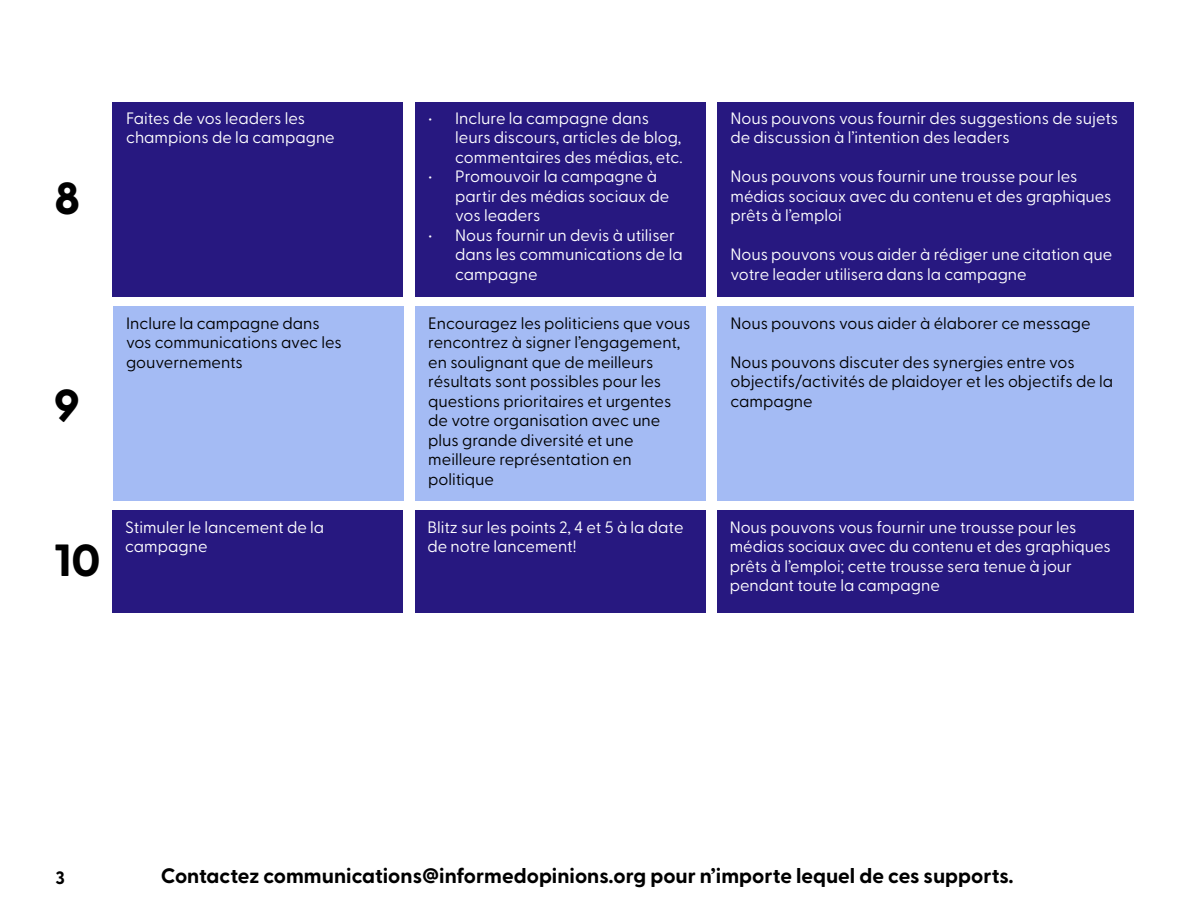
<style>
.page{position:relative;width:1188px;height:918px;background:#fff}
.page>*{position:absolute;margin:0;border:0;box-sizing:border-box;transform-origin:0 0}
.t1{font:800 45px "Greycliff CF";color:#000}
.t2{font:700 21px "Greycliff CF";color:#000}
.t3{font:700 18px "Greycliff CF";color:#000}
.t4{font:16.5px/19.5px "Greycliff CF";color:#fff}
.t5{font:16.5px/19.5px "Greycliff CF";color:#000}
</style>
<div class="page">
<div style="left:112px;top:102px;width:292px;height:195px;background:#271880"></div>
<div style="left:415px;top:102px;width:291px;height:195px;background:#271880"></div>
<div style="left:717px;top:102px;width:417px;height:195px;background:#271880"></div>
<div style="left:113px;top:306px;width:291px;height:195px;background:#a4bbf4"></div>
<div style="left:416px;top:306px;width:290px;height:195px;background:#a4bbf4"></div>
<div style="left:717px;top:306px;width:417px;height:195px;background:#a4bbf4"></div>
<div style="left:112px;top:510px;width:292px;height:103px;background:#271880"></div>
<div style="left:415px;top:510px;width:291px;height:103px;background:#271880"></div>
<div style="left:717px;top:510px;width:417px;height:103px;background:#271880"></div>
<p class="t1" style="left:54px;top:164px;width:28px">8</p>
<p class="t1" style="left:54px;top:370px;width:27px">9</p>
<p class="t1" style="left:54px;top:526px;width:48px">10</p>
<p class="t4" style="left:126px;top:107px;width:210px">Faites de vos leaders les champions de la campagne</p>
<p class="t4" style="left:455px;top:107px;width:195px">Inclure la campagne dans</p>
<p class="t4" style="left:428px;top:107px;width:6px">•</p>
<p class="t4" style="left:455px;top:127px;width:229px">leurs discours, articles de blog, commentaires des médias, etc.</p>
<p class="t4" style="left:455px;top:166px;width:203px">Promouvoir la campagne à</p>
<p class="t4" style="left:428px;top:166px;width:6px">•</p>
<p class="t4" style="left:428px;top:224px;width:6px">•</p>
<p class="t4" style="left:455px;top:185px;width:215px">partir des médias sociaux de vos leaders</p>
<p class="t4" style="left:455px;top:224px;width:221px">Nous fournir un devis à utiliser</p>
<p class="t4" style="left:455px;top:244px;width:229px">dans les communications de la campagne</p>
<p class="t4" style="left:730px;top:107px;width:389px">Nous pouvons vous fournir des suggestions de sujets de discussion à ’l intention des leaders</p>
<p class="t4" style="left:730px;top:166px;width:383px">Nous pouvons vous fournir une trousse pour les médias sociaux avec du contenu et des graphiques prêts à ’lemploi</p>
<p class="t4" style="left:730px;top:244px;width:383px">Nous pouvons vous aider à rédiger une citation que votre leader utilisera dans la campagne</p>
<p class="t5" style="left:126px;top:312px;width:217px">Inclure la campagne dans vos communications avec les gouvernements</p>
<p class="t5" style="left:428px;top:312px;width:264px">Encouragez les politiciens que vous rencontrez à signer ’lengagement, en soulignant que de meilleurs résultats sont possibles pour les questions prioritaires et urgentes de votre organisation avec une plus grande diversité et une meilleure représentation en politique</p>
<p class="t5" style="left:730px;top:312px;width:362px">Nous pouvons vous aider à élaborer ce message</p>
<p class="t5" style="left:730px;top:351px;width:384px">Nous pouvons discuter des synergies entre vos objectifs/activités de plaidoyer et les objectifs de la campagne</p>
<p class="t4" style="left:125px;top:516px;width:201px">Stimuler le lancement de la campagne</p>
<p class="t4" style="left:428px;top:516px;width:258px">Blitz sur les points 2, 4 et à5 la date de notre lancement!</p>
<p class="t4" style="left:730px;top:516px;width:383px">Nous pouvons vous fournir une trousse pour les médias sociaux avec du contenu et des graphiques prêts à ’lemploi; cette trousse sera tenue à jour pendant toute la campagne</p>
<p class="t3" style="left:56px;top:864px;width:11px">3</p>
<p class="t2" style="left:161px;top:859px;width:854px">Contactez communications@informedopinions.org pour ’n importe lequel de ces supports.</p>
</div>
